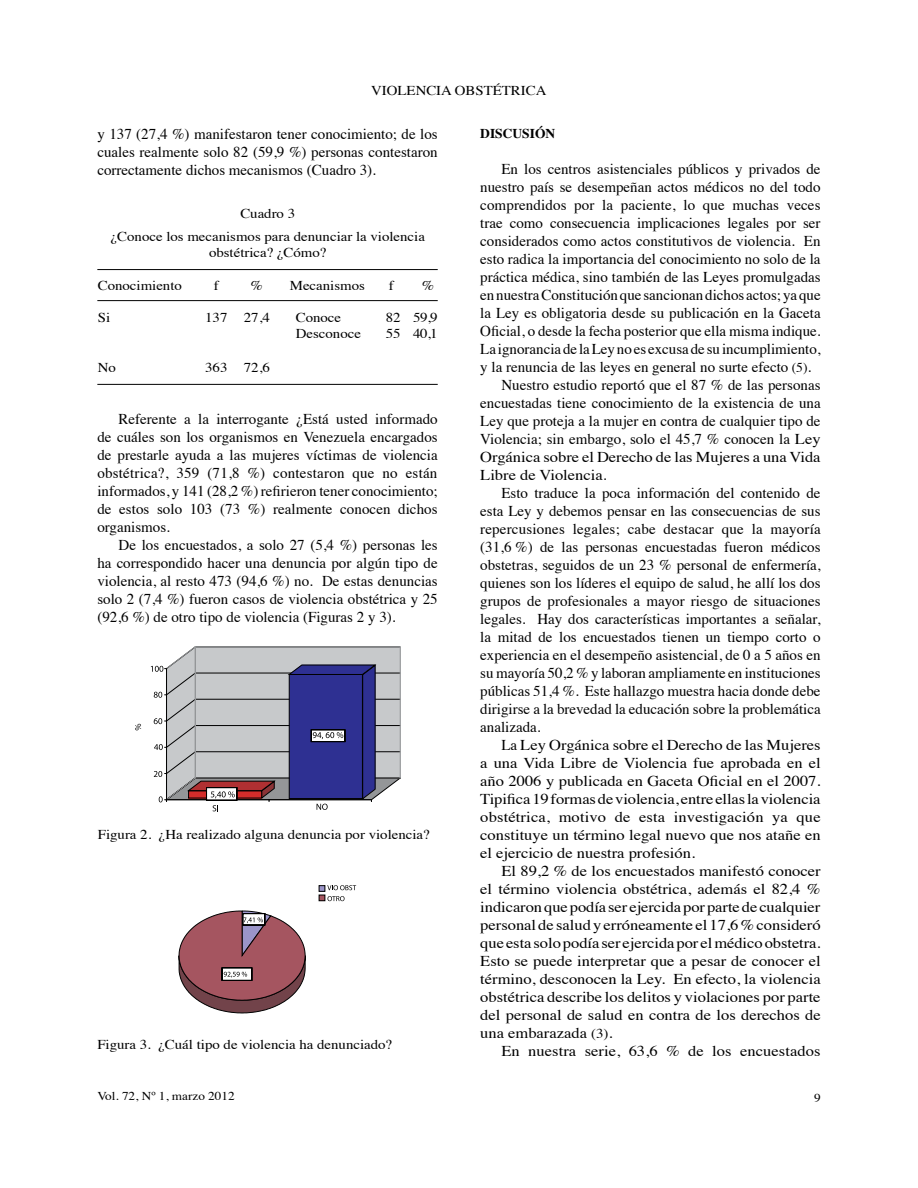
<style>
.page{position:relative;width:918px;height:1188px;background:#fff}
.page>*{position:absolute;margin:0;border:0;box-sizing:border-box;transform-origin:0 0}
.t1{font:15px/18px "Times";color:#000;text-align:justify}
.t2{font:15px "Times";color:#000;scale:1.1 1}
.t3{font:13.5px/23.4px "Times";color:#000;text-align:center;scale:1.1 1}
.t4{font:700 13.5px "Times";color:#000}
.t5{font:12px "Times";color:#000;scale:1.1 1}
.s1{font-size:13.5px}
.s2{color:#fff}
</style>
<div class="page">
<hr style="left:97px;top:269px;width:341px;height:1px;background:#000">
<hr style="left:97px;top:300px;width:341px;height:1px;background:#000">
<hr style="left:97px;top:384px;width:341px;height:1px;background:#000">
<svg style="left:151px;top:646px;width:250px;height:165px;background:#9998b3"></svg>
<svg style="left:135px;top:724px;width:6px;height:6px"></svg>
<svg style="left:179px;top:911px;width:127px;height:102px"></svg>
<svg style="left:319px;top:885px;width:37px;height:16px"></svg>
<p class="t3" style="left:371px;top:78px;width:161px">VIOLENCIA OBSTÉTRICA</p>
<p class="t1" style="left:97px;top:124px;width:342px">y 137 (27,4 %) manifestaron tener conocimiento; de los cuales realmente solo 82 (59,9 %) personas contestaron correctamente dichos mecanismos (Cuadro 3).</p>
<p class="t4" style="left:480px;top:120px;width:77px">DISCUSIÓN</p>
<p class="t1" style="left:501px;top:158px;width:321px">En los centros asistenciales públicos y privados de</p>
<p class="t1" style="left:480px;top:176px;width:342px">nuestro país se desempeñan actos médicos no del todo</p>
<p class="t1" style="left:480px;top:194px;width:342px">comprendidos por la paciente, lo que muchas veces</p>
<p class="t1" style="left:480px;top:212px;width:342px">trae como consecuencia implicaciones legales por ser</p>
<p class="t1" style="left:480px;top:230px;width:342px">considerados como actos constitutivos de violencia. En</p>
<p class="t1" style="left:480px;top:248px;width:342px">esto radica la importancia del conocimiento no solo de la</p>
<p class="t1" style="left:480px;top:266px;width:342px">práctica médica, sino también de las Leyes promulgadas</p>
<p class="t1" style="left:480px;top:284px;width:342px">en nuestra Constitución que sancionan dichos actos; ya que</p>
<p class="t1" style="left:480px;top:302px;width:342px">la Ley es obligatoria desde su publicación en la Gaceta</p>
<p class="t1" style="left:480px;top:320px;width:342px">Oficial, o desde la fecha posterior que ella misma indique.</p>
<p class="t1" style="left:480px;top:338px;width:342px">La ignorancia de la Ley no es excusa de su incumplimiento,</p>
<p class="t1" style="left:480px;top:356px;width:333px">y la renuncia de las leyes en general no surte efecto <span class="s1">(5)</span>.</p>
<p class="t1" style="left:501px;top:374px;width:321px">Nuestro estudio reportó que el 87 % de las personas</p>
<p class="t1" style="left:480px;top:392px;width:342px">encuestadas tiene conocimiento de la existencia de una</p>
<p class="t1" style="left:480px;top:410px;width:342px">Ley que proteja a la mujer en contra de cualquier tipo de</p>
<p class="t1" style="left:480px;top:428px;width:342px">Violencia; sin embargo, solo el 45,7 % conocen la Ley</p>
<p class="t2" style="left:480px;top:443px;width:311px">Orgánica sobre el Derecho de las Mujeres a una Vida</p>
<p class="t2" style="left:480px;top:461px;width:116px">Libre de Violencia.</p>
<p class="t1" style="left:501px;top:482px;width:321px">Esto traduce la poca información del contenido de</p>
<p class="t1" style="left:480px;top:500px;width:342px">esta Ley y debemos pensar en las consecuencias de sus</p>
<p class="t1" style="left:480px;top:518px;width:342px">repercusiones legales; cabe destacar que la mayoría</p>
<p class="t1" style="left:480px;top:536px;width:342px">(31,6<span class="s2">.</span>%) de las personas encuestadas fueron médicos</p>
<p class="t1" style="left:480px;top:554px;width:342px">obstetras, seguidos de un 23 % personal de enfermería,</p>
<p class="t1" style="left:480px;top:572px;width:342px">quienes son los líderes el equipo de salud, he allí los dos</p>
<p class="t1" style="left:480px;top:590px;width:342px">grupos de profesionales a mayor riesgo de situaciones</p>
<p class="t1" style="left:480px;top:608px;width:342px">legales. Hay dos características importantes a señalar,</p>
<p class="t1" style="left:480px;top:626px;width:342px">la mitad de los encuestados tienen un tiempo corto o</p>
<p class="t1" style="left:480px;top:644px;width:342px">experiencia en el desempeño asistencial, de 0 a 5 años en</p>
<p class="t1" style="left:480px;top:662px;width:342px">su mayoría 50,2 % y laboran ampliamente en instituciones</p>
<p class="t1" style="left:480px;top:680px;width:342px">públicas 51,4 %. Este hallazgo muestra hacia donde debe</p>
<p class="t1" style="left:480px;top:698px;width:342px">dirigirse a la brevedad la educación sobre la problemática</p>
<p class="t1" style="left:480px;top:716px;width:62px">analizada.</p>
<p class="t1" style="left:501px;top:734px;width:321px">La Ley Orgánica sobre el Derecho de las Mujeres</p>
<p class="t2" style="left:480px;top:749px;width:311px">a una Vida Libre de Violencia fue aprobada en el</p>
<p class="t2" style="left:480px;top:767px;width:311px">año 2006 y publicada en Gaceta Oficial en el 2007.</p>
<p class="t2" style="left:480px;top:785px;width:311px">Tipifica 19 formas de violencia, entre ellas la violencia</p>
<p class="t2" style="left:480px;top:803px;width:311px">obstétrica, motivo de esta investigación ya que</p>
<p class="t2" style="left:480px;top:821px;width:311px">constituye un término legal nuevo que nos atañe en</p>
<p class="t2" style="left:480px;top:839px;width:197px">el ejercicio de nuestra profesión.</p>
<p class="t2" style="left:501px;top:857px;width:292px">El 89,2 % de los encuestados manifestó conocer</p>
<p class="t2" style="left:480px;top:875px;width:311px">el término violencia obstétrica, además el 82,4 %</p>
<p class="t2" style="left:480px;top:893px;width:311px">indicaron que podía ser ejercida por parte de cualquier</p>
<p class="t2" style="left:480px;top:911px;width:311px">personal de salud y erróneamente el 17,6 % consideró</p>
<p class="t2" style="left:480px;top:929px;width:311px">que esta solo podía ser ejercida por el médico obstetra.</p>
<p class="t2" style="left:480px;top:947px;width:311px">Esto se puede interpretar que a pesar de conocer el</p>
<p class="t2" style="left:480px;top:965px;width:311px">término, desconocen la Ley. En efecto, la violencia</p>
<p class="t2" style="left:480px;top:983px;width:311px">obstétrica describe los delitos y violaciones por parte</p>
<p class="t2" style="left:480px;top:1001px;width:311px">del personal de salud en contra de los derechos de</p>
<p class="t2" style="left:480px;top:1019px;width:122px">una embarazada <span class="s1">(3)</span>.</p>
<p class="t2" style="left:501px;top:1037px;width:291px">En nuestra serie, 63,6 % de los encuestados</p>
<p class="t3" style="left:111px;top:200px;width:287px">Cuadro 3<br>¿Conoce los mecanismos para denunciar la violencia</p>
<p class="t3" style="left:209px;top:240px;width:108px">obstétrica? ¿Cómo?</p>
<p class="t3" style="left:98px;top:272px;width:78px">Conocimiento</p>
<p class="t3" style="left:214px;top:272px;width:6px">f</p>
<p class="t3" style="left:251px;top:272px;width:13px">%</p>
<p class="t3" style="left:290px;top:272px;width:70px">Mecanismos</p>
<p class="t3" style="left:389px;top:272px;width:6px">f</p>
<p class="t3" style="left:422px;top:272px;width:13px">%</p>
<p class="t3" style="left:98px;top:305px;width:13px">Si</p>
<p class="t3" style="left:205px;top:305px;width:60px">137 27,4</p>
<p class="t3" style="left:296px;top:305px;width:43px">Conoce</p>
<p class="t3" style="left:386px;top:305px;width:49px">82 59,9</p>
<p class="t3" style="left:296px;top:321px;width:61px">Desconoce</p>
<p class="t3" style="left:386px;top:321px;width:49px">55 40,1</p>
<p class="t3" style="left:98px;top:355px;width:18px">No</p>
<p class="t3" style="left:205px;top:355px;width:60px">363 72,6</p>
<p class="t1" style="left:97px;top:408px;width:342px;text-indent:21px">Referente a la interrogante ¿Está usted informado de cuáles son los organismos en Venezuela encargados de prestarle ayuda a las mujeres víctimas de violencia obstétrica?, 359 (71,8 %) contestaron que no están informados, y 141 (28,2 %) refirieron tener conocimiento; de estos solo 103 (73 %) realmente conocen dichos organismos.</p>
<p class="t1" style="left:97px;top:534px;width:342px;text-indent:21px">De los encuestados, a solo 27 (5,4 %) personas les ha correspondido hacer una denuncia por algún tipo de violencia, al resto 473 (94,6 %) no. De estas denuncias solo 2 (7,4 %) fueron casos de violencia obstétrica y 25 (92,6 %) de otro tipo de violencia (Figuras 2 y 3).</p>
<p class="t3" style="left:98px;top:822px;width:303px">Figura 2. ¿Ha realizado alguna denuncia por violencia?</p>
<p class="t3" style="left:97px;top:1032px;width:270px">Figura 3. ¿Cuál tipo de violencia ha denunciado?</p>
<p class="t5" style="left:97px;top:1085px;width:126px">Vol. 72, Nº 1, marzo 2012</p>
<p class="t5" style="left:814px;top:1086px;width:8px">9</p>
</div>
